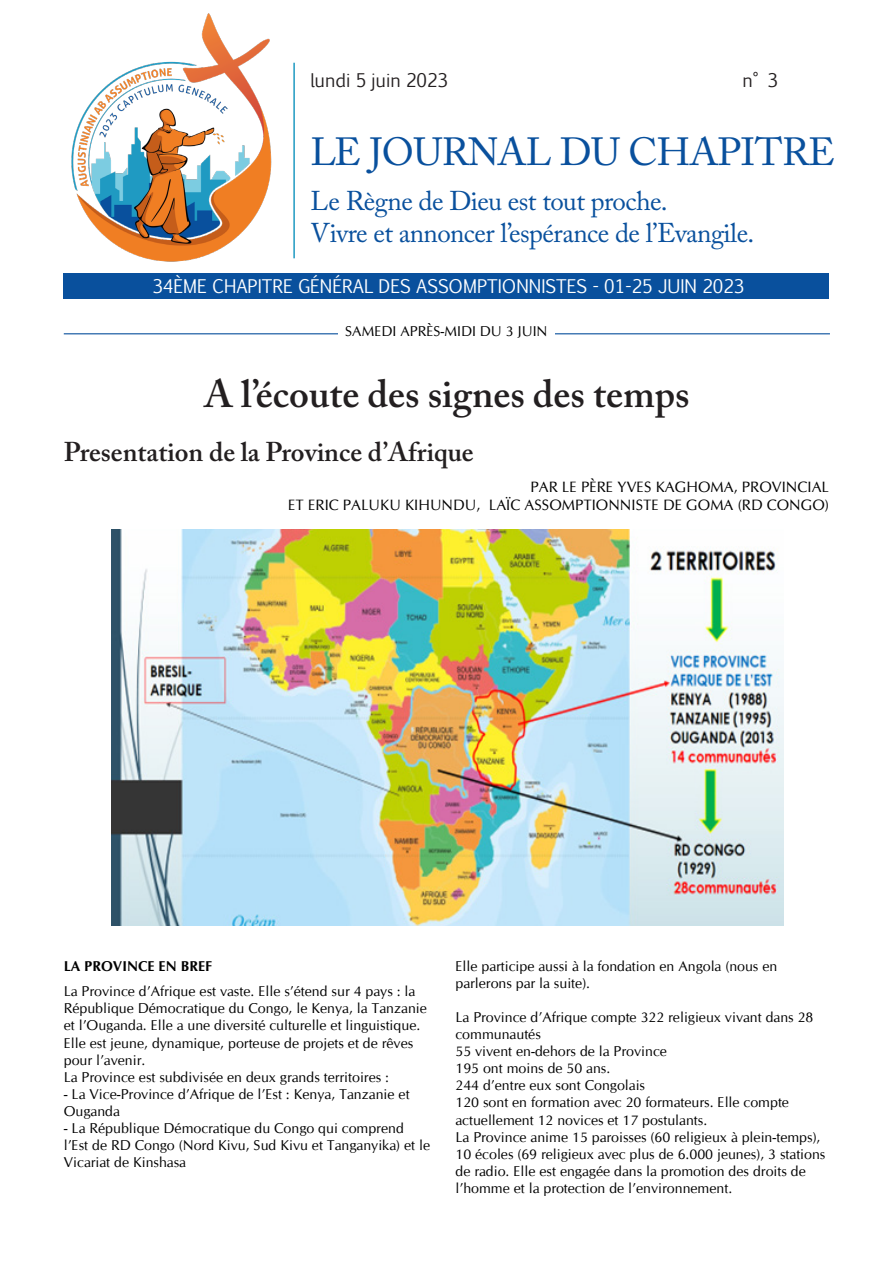
<style>
.page{position:relative;width:893px;height:1263px;background:#fff}
.page>*{position:absolute;margin:0;border:0;box-sizing:border-box;transform-origin:0 0}
._1_titolo{font:600 39px "Adobe Caslon Pro";color:#231f20}
.t1{font:39px "Adobe Caslon Pro";letter-spacing:-.02em;color:#09509d}
.t2{font:27px "Adobe Caslon Pro";letter-spacing:-.02em;color:#09509d}
._1_titolo_articolo{font:600 27px "Adobe Caslon Pro";color:#231f20}
.t3{font:18px "Euphemia CAS";color:#fff}
.t4{font:18px "Euphemia CAS";color:#231f20}
.Firma{font:15px "CG Omega";color:#000}
.Normale{font:14.25px/17.1px "CG Omega";color:#000}
.Normale-2{font:700 14.25px "CG Omega";color:#000}
</style>
<div class="page">
<hr style="left:293px;top:63px;width:2px;height:195px;background:#1f9ac2">
<div style="left:64px;top:273px;width:765px;height:26px;background:#09509d"></div>
<img style="left:71px;top:13px;width:201px;height:249px">
<hr style="left:64px;top:333px;width:766px;height:1px;background:#09509d">
<div style="left:338px;top:325px;width:217px;height:17px;background:#fff"></div>
<img style="left:111px;top:529px;width:672px;height:397px">
<p class="t4" style="left:310px;top:67px;width:139px">lundi 5 juin 2023</p>
<p class="t4" style="left:742px;top:67px;width:37px">n° 3</p>
<p class="t1" style="left:310px;top:128px;width:526px">LE JOURNAL DU CHAPITRE</p>
<p class="t2" style="left:310px;top:185px;width:359px">Le Règne de Dieu est tout proche.</p>
<p class="t2" style="left:310px;top:217px;width:445px">Vivre et annoncer l’espérance de l’Evangile.</p>
<p class="t3" style="left:152px;top:273px;width:593px">34ÈME CHAPITRE GÉNÉRAL DES ASSOMPTIONNISTES - 01-25 JUIN 2023</p>
<p class="Normale" style="left:345px;top:323px;width:204px">SAMEDI APRÈS-MIDI DU 3 JUIN</p>
<p class="_1_titolo" style="left:204px;top:371px;width:487px">A l’écoute des signes des temps</p>
<p class="_1_titolo_articolo" style="left:64px;top:436px;width:411px">Presentation de la Province d’Afrique</p>
<p class="Firma" style="left:530px;top:478px;width:300px">PAR LE PÈRE YVES KAGHOMA, PROVINCIAL</p>
<p class="Firma" style="left:288px;top:496px;width:542px">ET ERIC PALUKU KIHUNDU, LAÏC ASSOMPTIONNISTE DE GOMA (RD CONGO)</p>
<p class="Normale-2" style="left:64px;top:957px;width:150px">LA PROVINCE EN BREF</p>
<p class="Normale" style="left:64px;top:983px;width:365px">La Province d’Afrique est vaste. Elle s’étend sur 4 pays : la République Démocratique du Congo, le Kenya, la Tanzanie et l’Ouganda. Elle a une diversité culturelle et linguistique.<br>Elle est jeune, dynamique, porteuse de projets et de rêves pour l’avenir.</p>
<p class="Normale" style="left:64px;top:1068px;width:327px">La Province est subdivisée en deux grands territoires :</p>
<p class="Normale" style="left:64px;top:1085px;width:347px">- La Vice-Province d’Afrique de l’Est : Kenya, Tanzanie et<br>Ouganda</p>
<p class="Normale" style="left:64px;top:1120px;width:368px">- La République Démocratique du Congo qui comprend l’Est de RD Congo (Nord Kivu, Sud Kivu et Tanganyika) et le<br>Vicariat de Kinshasa</p>
<p class="Normale" style="left:455px;top:957px;width:323px">Elle participe aussi à la fondation en Angola (nous en parlerons par la suite).</p>
<p class="Normale" style="left:455px;top:1008px;width:359px">La Province d’Afrique compte 322 religieux vivant dans 28 communautés</p>
<p class="Normale" style="left:455px;top:1043px;width:213px">55 vivent en-dehors de la Province</p>
<p class="Normale" style="left:455px;top:1060px;width:156px">195 ont moins de 50 ans.</p>
<p class="Normale" style="left:455px;top:1077px;width:191px">244 d’entre eux sont Congolais</p>
<p class="Normale" style="left:455px;top:1094px;width:335px">120 sont en formation avec 20 formateurs. Elle compte actuellement 12 novices et 17 postulants.</p>
<p class="Normale" style="left:455px;top:1128px;width:371px">La Province anime 15 paroisses (60 religieux à plein-temps), 10 écoles (69 religieux avec plus de 6.000 jeunes), 3 stations de radio. Elle est engagée dans la promotion des droits de l’homme et la protection de l’environnement.</p>
</div>
